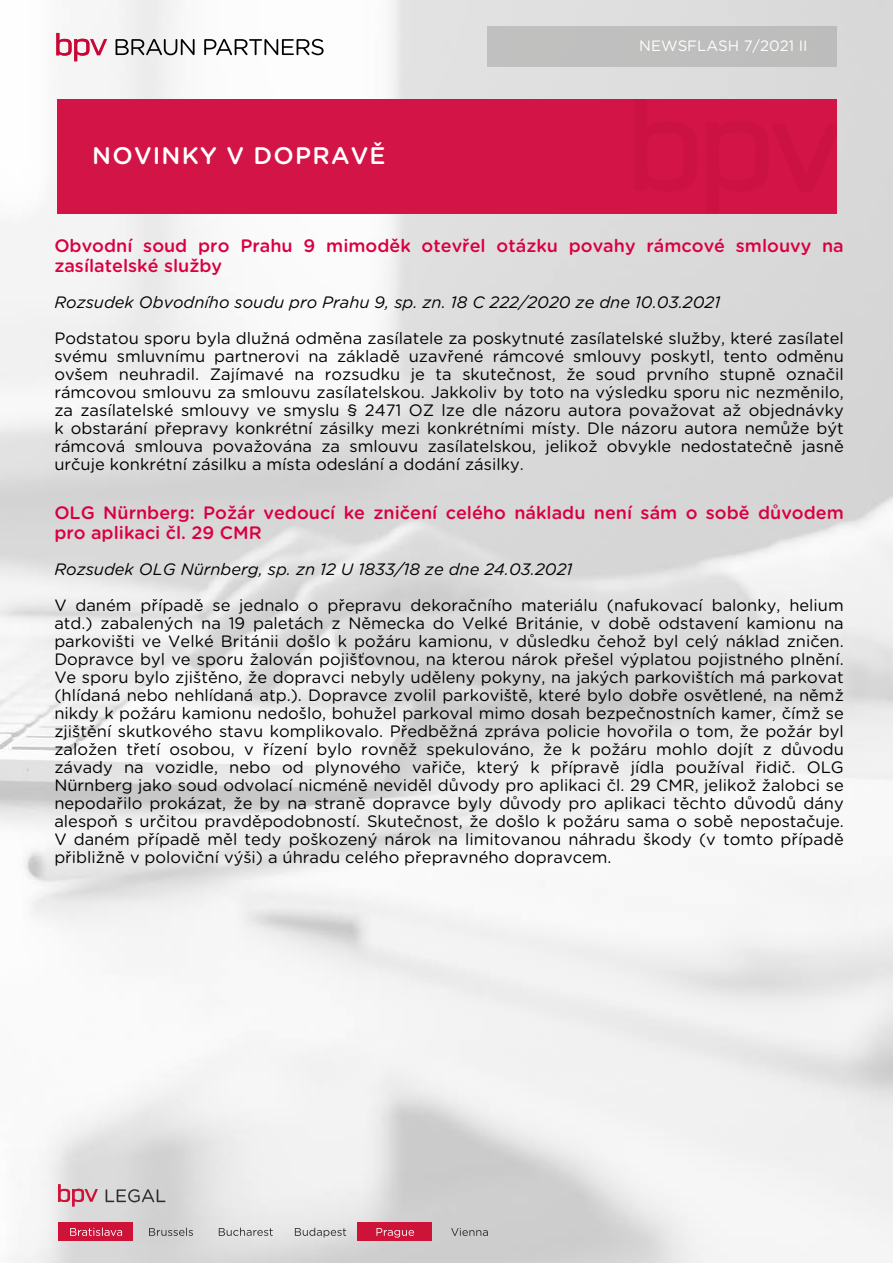
<style>
.page{position:relative;width:893px;height:1263px;background:#fff}
.page>*{position:absolute;margin:0;border:0;box-sizing:border-box;transform-origin:0 0}
.t1{font:500 24px "Gotham Rounded";letter-spacing:.05em;color:#fff}
.t2{font:500 18px/19.6px "Gotham Rounded";color:#d90041}
.t3{font:16.5px/18px "Gotham Rounded";color:#000;text-align:justify}
.t4{font:italic 16.5px "Gotham Rounded";color:#000}
.t5{font:15px "Gotham Rounded";color:#fff}
</style>
<div class="page">
<img style="left:0;top:0;width:893px;height:1263px">
<div style="left:488px;top:26px;width:349px;height:41px;background:#bfbfbe"></div>
<div style="left:57px;top:100px;width:779px;height:114px;background:#d31447"></div>
<div style="left:58px;top:1222px;width:75px;height:18px;background:#cd1338"></div>
<svg style="left:58px;top:1184px;width:40px;height:22px"></svg>
<svg style="left:106px;top:1189px;width:59px;height:13px"></svg>
<svg style="left:70px;top:1227px;width:52px;height:9px"></svg>
<svg style="left:149px;top:1227px;width:44px;height:9px"></svg>
<svg style="left:219px;top:1227px;width:54px;height:9px"></svg>
<svg style="left:295px;top:1227px;width:51px;height:11px"></svg>
<div style="left:357px;top:1222px;width:75px;height:18px;background:#cd1338"></div>
<svg style="left:376px;top:1228px;width:38px;height:9px"></svg>
<svg style="left:451px;top:1228px;width:37px;height:8px"></svg>
<svg style="left:116px;top:39px;width:79px;height:16px"></svg>
<svg style="left:204px;top:39px;width:120px;height:16px"></svg>
<svg style="left:56px;top:33px;width:51px;height:28px"></svg>
<h1 class="t1" style="left:92px;top:139px;width:295px">NOVINKY V DOPRAVĚ</h1>
<p class="t5" style="left:639px;top:36px;width:170px">NEWSFLASH 7/2021 II</p>
<p class="t2" style="left:54px;top:235px;width:791px">Obvodní soud pro Prahu 9 mimoděk otevřel otázku povahy rámcové smlouvy na zasílatelské služby</p>
<p class="t4" style="left:54px;top:291px;width:667px">Rozsudek Obvodního soudu pro Prahu 9, sp. zn. 18 C 222/2020 ze dne 10.03.2021</p>
<p class="t3" style="left:54px;top:329px;width:791px">Podstatou sporu byla dlužná odměna zasílatele za poskytnuté zasílatelské služby, které zasílatel svému smluvnímu partnerovi na základě uzavřené rámcové smlouvy poskytl, tento odměnu ovšem neuhradil. Zajímavé na rozsudku je ta skutečnost, že soud prvního stupně označil rámcovou smlouvu za smlouvu zasílatelskou. Jakkoliv by toto na výsledku sporu nic nezměnilo, za zasílatelské smlouvy ve smyslu § 2471 OZ lze dle názoru autora považovat až objednávky k obstarání přepravy konkrétní zásilky mezi konkrétními místy. Dle názoru autora nemůže být rámcová smlouva považována za smlouvu zasílatelskou, jelikož obvykle nedostatečně jasně určuje konkrétní zásilku a místa odeslání a dodání zásilky.</p>
<p class="t2" style="left:54px;top:502px;width:791px">OLG Nürnberg: Požár vedoucí ke zničení celého nákladu není sám o sobě důvodem pro aplikaci čl. 29 CMR</p>
<p class="t4" style="left:54px;top:558px;width:520px">Rozsudek OLG Nürnberg, sp. zn 12 U 1833/18 ze dne 24.03.2021</p>
<p class="t3" style="left:54px;top:596px;width:791px">V daném případě se jednalo o přepravu dekoračního materiálu (nafukovací balonky, helium atd.) zabalených na 19 paletách z Německa do Velké Británie, v době odstavení kamionu na parkovišti ve Velké Británii došlo k požáru kamionu, v důsledku čehož byl celý náklad zničen.<br>Dopravce byl ve sporu žalován pojišťovnou, na kterou nárok přešel výplatou pojistného plnění.<br>Ve sporu bylo zjištěno, že dopravci nebyly uděleny pokyny, na jakých parkovištích má parkovat (hlídaná nebo nehlídaná atp.). Dopravce zvolil parkoviště, které bylo dobře osvětlené, na němž nikdy k požáru kamionu nedošlo, bohužel parkoval mimo dosah bezpečnostních kamer, čímž se zjištění skutkového stavu komplikovalo. Předběžná zpráva policie hovořila o tom, že požár byl založen třetí osobou, v řízení bylo rovněž spekulováno, že k požáru mohlo dojít z důvodu závady na vozidle, nebo od plynového vařiče, který k přípravě jídla používal řidič. OLG Nürnberg jako soud odvolací nicméně neviděl důvody pro aplikaci čl. 29 CMR, jelikož žalobci se nepodařilo prokázat, že by na straně dopravce byly důvody pro aplikaci těchto důvodů dány alespoň s určitou pravděpodobností. Skutečnost, že došlo k požáru sama o sobě nepostačuje.<br>V daném případě měl tedy poškozený nárok na limitovanou náhradu škody (v tomto případě přibližně v poloviční výši) a úhradu celého přepravného dopravcem.</p>
</div>
